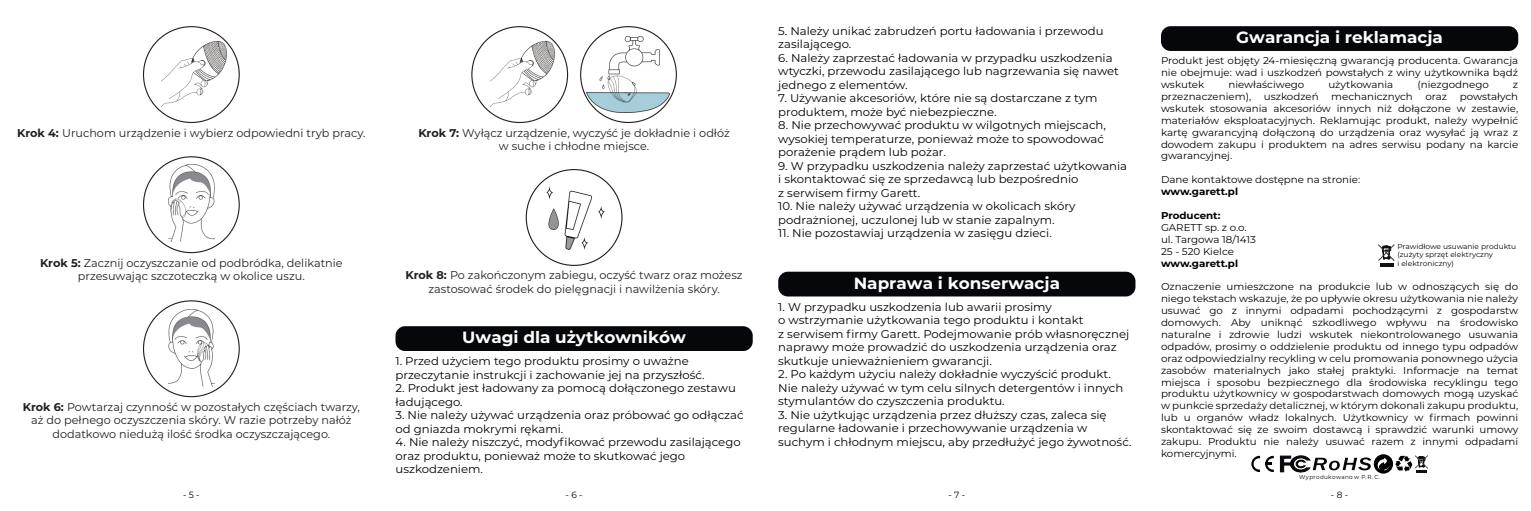
<style>
.page{position:relative;width:1531px;height:511px;background:#fff}
.page>*{position:absolute;margin:0;border:0;box-sizing:border-box;transform-origin:0 0}
.t1{font:700 16.2px "Montserrat";color:#fff;scale:1.04 1}
.t2{font:11.25px/13.5px "Montserrat";color:#000001;scale:1.04 1}
.t3{font:11.25px/13.5px "Montserrat";color:#231f20;text-align:center}
.t4{font:9.9px/11.9px "Montserrat";color:#000001;text-align:justify;scale:1.04 1}
.t5{font:700 9.9px "Montserrat";color:#000001;scale:1.04 1}
.t6{font:7.2px/8.5px "Montserrat";color:#000001;scale:1.04 1}
.t7{font:5.85px "Montserrat";letter-spacing:.045em;color:#000002}
.s1{font-weight:700}
</style>
<div class="page">
<img style="left:162px;top:42px;width:65px;height:67px">
<img style="left:546px;top:186px;width:59px;height:63px">
<img style="left:168px;top:165px;width:46px;height:76px">
<img style="left:168px;top:309px;width:46px;height:77px">
<img style="left:490px;top:42px;width:65px;height:67px">
<img style="left:585px;top:36px;width:85px;height:77px">
<div style="left:619px;top:85px;width:12px;height:7px;background:#fff"></div>
<div style="left:395px;top:326px;width:358px;height:24px;background:#06070b;border-radius:10px"></div>
<div style="left:778px;top:271px;width:357px;height:25px;background:#06070b;border-radius:10px"></div>
<div style="left:1161px;top:26px;width:357px;height:25px;background:#06070b;border-radius:10px"></div>
<svg style="left:1251px;top:455px;width:23px;height:16px"></svg>
<svg style="left:1280px;top:454px;width:148px;height:19px"></svg>
<svg style="left:1378px;top:244px;width:17px;height:22px"></svg>
<p class="t3" style="left:17px;top:125px;width:350px"><span class="s1">Krok 4:</span> Uruchom urządzenie i wybierz odpowiedni tryb pracy.</p>
<p class="t3" style="left:418px;top:125px;width:313px"><span class="s1">Krok 7:</span> Wyłącz urządzenie, wyczyść je dokładnie i odłóż w suche i chłodne miejsce.</p>
<p class="t3" style="left:40px;top:255px;width:304px"><span class="s1">Krok 5:</span> Zacznij oczyszczanie od podbródka, delikatnie przesuwając szczoteczką w okolice uszu.</p>
<p class="t3" style="left:23px;top:399px;width:339px"><span class="s1">Krok 6:</span> Powtarzaj czynność w pozostałych częściach twarzy, aż do pełnego oczyszczenia skóry. W razie potrzeby nałóż dodatkowo niedużą ilość środka oczyszczającego.</p>
<p class="t3" style="left:405px;top:268px;width:339px"><span class="s1">Krok 8:</span> Po zakończonym zabiegu, oczyść twarz oraz możesz zastosować środek do pielęgnacji i nawilżenia skóry.</p>
<h1 class="t1" style="left:462px;top:325px;width:217px">Uwagi dla użytkowników</h1>
<p class="t2" style="left:395px;top:354px;width:299px">1. Przed użyciem tego produktu prosimy o uważne przeczytanie instrukcji i zachowanie jej na przyszłość.</p>
<p class="t2" style="left:395px;top:381px;width:329px">2. Produkt jest ładowany za pomocą dołączonego zestawu ładującego.</p>
<p class="t2" style="left:395px;top:408px;width:336px">3. Nie należy używać urządzenia oraz próbować go odłączać od gniazda mokrymi rękami.</p>
<p class="t2" style="left:395px;top:435px;width:333px">4. Nie należy niszczyć, modyfikować przewodu zasilającego oraz produktu, ponieważ może to skutkować jego uszkodzeniem.</p>
<p class="t2" style="left:778px;top:23px;width:314px">5. Należy unikać zabrudzeń portu ładowania i przewodu zasilającego.</p>
<p class="t2" style="left:778px;top:50px;width:329px">6. Należy zaprzestać ładowania w przypadku uszkodzenia wtyczki, przewodu zasilającego lub nagrzewania się nawet jednego z elementów.</p>
<p class="t2" style="left:778px;top:91px;width:308px">7. Używanie akcesoriów, które nie są dostarczane z tym produktem, może być niebezpieczne.</p>
<p class="t2" style="left:778px;top:118px;width:317px">8. Nie przechowywać produktu w wilgotnych miejscach, wysokiej temperaturze, ponieważ może to spowodować porażenie prądem lub pożar.</p>
<p class="t2" style="left:778px;top:158px;width:337px">9. W przypadku uszkodzenia należy zaprzestać użytkowania i skontaktować się ze sprzedawcą lub bezpośrednio<br>z serwisem firmy Garett.</p>
<p class="t2" style="left:778px;top:199px;width:287px">10. Nie należy używać urządzenia w okolicach skóry podrażnionej, uczulonej lub w stanie zapalnym.</p>
<p class="t2" style="left:778px;top:226px;width:264px">11. Nie pozostawiaj urządzenia w zasięgu dzieci.</p>
<h1 class="t1" style="left:854px;top:271px;width:200px">Naprawa i konserwacja</h1>
<p class="t2" style="left:778px;top:299px;width:339px">1. W przypadku uszkodzenia lub awarii prosimy<br>o wstrzymanie użytkowania tego produktu i kontakt<br>z serwisem firmy Garett. Podejmowanie prób własnoręcznej naprawy może prowadzić do uszkodzenia urządzenia oraz skutkuje unieważnieniem gwarancji.</p>
<p class="t2" style="left:778px;top:367px;width:333px">2. Po każdym użyciu należy dokładnie wyczyścić produkt.<br>Nie należy używać w tym celu silnych detergentów i innych stymulantów do czyszczenia produktu.</p>
<p class="t2" style="left:778px;top:407px;width:341px">3. Nie użytkując urządzenia przez dłuższy czas, zaleca się regularne ładowanie i przechowywanie urządzenia w suchym i chłodnym miejscu, aby przedłużyć jego żywotność.</p>
<h1 class="t1" style="left:1236px;top:26px;width:200px">Gwarancja i reklamacja</h1>
<p class="t4" style="left:1161px;top:54px;width:345px">Produkt jest objęty 24-miesięczną gwarancją producenta. Gwarancja nie obejmuje: wad i uszkodzeń powstałych z winy użytkownika bądź wskutek</p>
<p class="t4" style="left:1228px;top:78px;width:75px">niewłaściwego</p>
<p class="t4" style="left:1328px;top:78px;width:64px">użytkowania</p>
<p class="t4" style="left:1417px;top:78px;width:70px">(niezgodnego</p>
<p class="t4" style="left:1513px;top:78px;width:7px">z</p>
<p class="t4" style="left:1161px;top:90px;width:88px">przeznaczeniem),</p>
<p class="t4" style="left:1264px;top:90px;width:54px">uszkodzeń</p>
<p class="t4" style="left:1331px;top:90px;width:80px">mechanicznych</p>
<p class="t4" style="left:1425px;top:90px;width:22px">oraz</p>
<p class="t4" style="left:1161px;top:90px;width:345px;text-indent:299px">powstałych wskutek stosowania akcesoriów innych niż dołączone w zestawie, materiałów eksploatacyjnych. Reklamując produkt, należy wypełnić kartę gwarancyjną dołączoną do urządzenia oraz wysyłać ją wraz z dowodem zakupu i produktem na adres serwisu podany na karcie gwarancyjnej.</p>
<p class="t4" style="left:1161px;top:173px;width:193px">Dane kontaktowe dostępne na stronie:</p>
<p class="t5" style="left:1161px;top:184px;width:76px">www.garett.pl</p>
<p class="t5" style="left:1161px;top:208px;width:59px">Producent:</p>
<p class="t4" style="left:1161px;top:221px;width:93px;text-align:left">GARETT sp. z o.o. ul. Targowa 18/1413<br>25 - 520 Kielce</p>
<p class="t5" style="left:1161px;top:256px;width:76px">www.garett.pl</p>
<p class="t4" style="left:1161px;top:280px;width:345px">Oznaczenie umieszczone na produkcie lub w odnoszących się do niego tekstach wskazuje, że po upływie okresu użytkowania nie należy usuwać go z innymi odpadami pochodzącymi z gospodarstw domowych. Aby uniknąć szkodliwego wpływu na środowisko naturalne i zdrowie ludzi wskutek niekontrolowanego usuwania odpadów, prosimy o oddzielenie produktu od innego typu odpadów oraz odpowiedzialny recykling w celu promowania ponownego użycia zasobów materialnych jako stałej praktyki. Informacje na temat miejsca i sposobu bezpiecznego dla środowiska recyklingu tego produktu użytkownicy w gospodarstwach domowych mogą uzyskać w punkcie sprzedaży detalicznej, w którym dokonali zakupu produktu, lub u organów władz lokalnych. Użytkownicy w firmach powinni skontaktować się ze swoim dostawcą i sprawdzić warunki umowy zakupu. Produktu nie należy usuwać razem z innymi odpadami komercyjnymi.</p>
<p class="t7" style="left:1299px;top:472px;width:82px">Wyprodukowano w P. R. C.</p>
<p class="t6" style="left:1397px;top:241px;width:116px">Prawidłowe usuwanie produktu (zużyty sprzęt elektryczny<br>i elektroniczny)</p>
</div>
